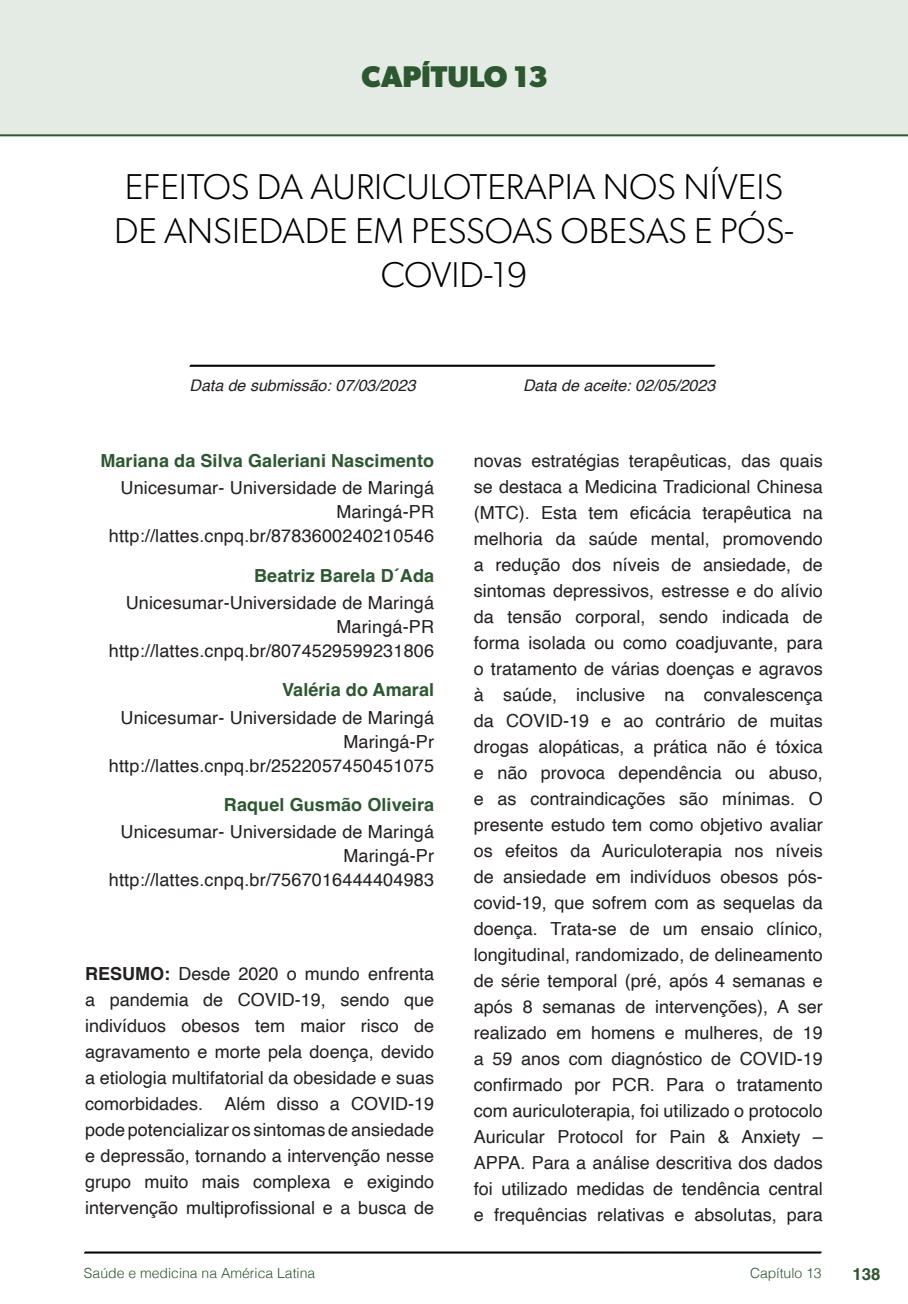
<style>
.page{position:relative;width:908px;height:1304px;background:#fff}
.page>*{position:absolute;margin:0;border:0;box-sizing:border-box;transform-origin:0 0}
.t1{font:300 36px/44px "Gibson";color:#000;text-align:center}
.t2{font:700 30px "Gibson";color:#2d5730}
.t3{font:18px/26px "Helvetica";letter-spacing:.01em;color:#231f20;text-align:right}
.t4{font:700 18px "Helvetica";letter-spacing:.005em;color:#2d5730}
.t5{font:700 16.8px "Helvetica";color:#2d5730}
.t6{font:italic 16px "Helvetica";color:#231f20}
.t7{font:300 14px "Helvetica";color:#2d5730}
.s1{font-weight:700}
</style>
<div class="page">
<svg style="left:84px;top:1251px;width:737px;height:3px;background:#515151"></svg>
<svg style="left:189px;top:364px;width:526px;height:3px;background:#4f4f4f"></svg>
<div style="left:0;top:0;width:907px;height:136px;background:#e4eae4"></div>
<div style="left:44px;top:72px;width:68px;height:61px;background:#e4eae4"></div>
<h2 class="t2" style="left:361px;top:58px;width:188px">CAPÍTULO 13</h2>
<h1 class="t1" style="left:114px;top:164px;width:681px">EFEITOS DA AURICULOTERAPIA NOS NÍVEIS<br>DE ANSIEDADE EM PESSOAS OBESAS E PÓS-<br>COVID-19</h1>
<p class="t6" style="left:189px;top:373px;width:227px">Data de submissão: 07/03/2023</p>
<p class="t6" style="left:523px;top:373px;width:194px">Data de aceite: 02/05/2023</p>
<p class="t4" style="left:100px;top:450px;width:335px">Mariana da Silva Galeriani Nascimento</p>
<p class="t3" style="left:109px;top:477px;width:326px;line-height:24px">Unicesumar- Universidade de Maringá<br>Maringá-PR http://lattes.cnpq.br/8783600240210546</p>
<p class="t4" style="left:254px;top:564px;width:181px">Beatriz Barela D´Ada</p>
<p class="t3" style="left:109px;top:591px;width:326px;line-height:24px">Unicesumar-Universidade de Maringá<br>Maringá-PR http://lattes.cnpq.br/8074529599231806</p>
<p class="t4" style="left:282px;top:679px;width:153px">Valéria do Amaral</p>
<p class="t3" style="left:109px;top:706px;width:326px;line-height:24px">Unicesumar- Universidade de Maringá<br>Maringá-Pr http://lattes.cnpq.br/2522057450451075</p>
<p class="t4" style="left:224px;top:794px;width:211px">Raquel Gusmão Oliveira</p>
<p class="t3" style="left:109px;top:821px;width:326px;line-height:24px">Unicesumar- Universidade de Maringá<br>Maringá-Pr http://lattes.cnpq.br/7567016444404983</p>
<p class="t3" style="left:85px;top:962px;width:350px;text-align:justify"><span class="s1">RESUMO:</span> Desde 2020 o mundo enfrenta a pandemia de COVID-19, sendo que indivíduos obesos tem maior risco de agravamento e morte pela doença, devido a etiologia multifatorial da obesidade e suas comorbidades. Além disso a COVID-19 pode potencializar os sintomas de ansiedade e depressão, tornando a intervenção nesse grupo muito mais complexa e exigindo intervenção multiprofissional e a busca de</p>
<p class="t3" style="left:473px;top:448px;width:350px;text-align:justify">novas estratégias terapêuticas, das quais se destaca a Medicina Tradicional Chinesa (MTC). Esta tem eficácia terapêutica na melhoria da saúde mental, promovendo a redução dos níveis de ansiedade, de sintomas depressivos, estresse e do alívio da tensão corporal, sendo indicada de forma isolada ou como coadjuvante, para o tratamento de várias doenças e agravos à saúde, inclusive na convalescença da COVID-19 e ao contrário de muitas drogas alopáticas, a prática não é tóxica e não provoca dependência ou abuso, e as contraindicações são mínimas. O presente estudo tem como objetivo avaliar os efeitos da Auriculoterapia nos níveis de ansiedade em indivíduos obesos pós&shy;covid-19, que sofrem com as sequelas da doença. Trata-se de um ensaio clínico, longitudinal, randomizado, de delineamento de série temporal (pré, após 4 semanas e após 8 semanas de intervenções), A ser realizado em homens e mulheres, de 19 a 59 anos com diagnóstico de COVID-19 confirmado por PCR. Para o tratamento com auriculoterapia, foi utilizado o protocolo Auricular Protocol for Pain &amp; Anxiety – APPA. Para a análise descritiva dos dados foi utilizado medidas de tendência central e frequências relativas e absolutas, para</p>
<p class="t7" style="left:84px;top:1261px;width:233px">Saúde e medicina na América Latina</p>
<p class="t7" style="left:749px;top:1261px;width:73px">Capítulo 13</p>
<p class="t5" style="left:851px;top:1264px;width:30px">138</p>
</div>
